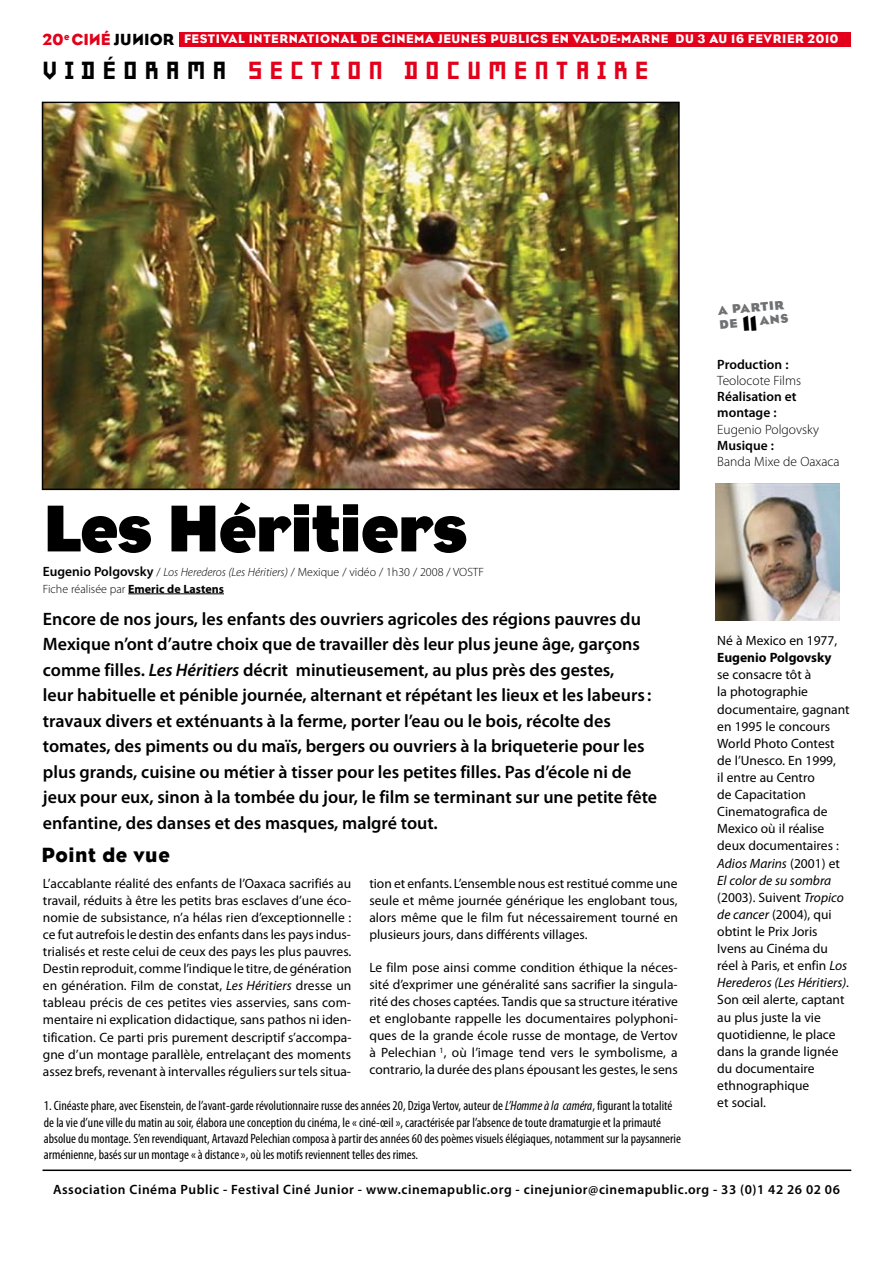
<style>
.page{position:relative;width:893px;height:1263px;background:#fff}
.page>*{position:absolute;margin:0;border:0;box-sizing:border-box;transform-origin:0 0}
.t1{font:700 67.5px "Bureau Eagle";color:#000}
.t2{font:30px "Minimum A Noir";letter-spacing:.24em;color:#e2001a}
.t3{font:21px "Bureau Eagle";color:#000}
.t4{font:600 18px/25.5px "Myriad Pro";color:#000}
.t5{font:16.5px "Bureau Eagle";color:#000}
.t6{font:16.5px "Bureau Eagle";color:#e2001a}
.t7{font:13.5px/17.1px "Myriad Pro";color:#000;text-align:justify}
.t8{font:condensed 13.5px/16.2px "Myriad Pro";color:#000}
.t9{font:600 13.5px "Myriad Pro";letter-spacing:.04em;color:#000}
.t10{font:300 13.5px "Myriad Pro";color:#000}
.t11{font:600 13.5px/16.2px "Myriad Pro";color:#000}
.t12{font:700 13.5px "Myriad Pro";color:#000}
.t13{font:12.75px "Bureau Eagle";letter-spacing:.05em;color:#fff}
.t14{font:700 12.6px/14.2px "Bureau Eagle";color:#707173}
.t15{font:300 12px/16.5px "Myriad Pro";color:#000}
.s1{color:#e2001a}
.s2{font-weight:700}
.s3{color:#000}
.s4{font-weight:600;font-size:13.5px}
.s5{font-style:italic}
.s6{font-size:21.15px;color:#000}
</style>
<div class="page">
<hr style="left:43px;top:1169px;width:808px;height:2px;background:#000">
<div style="left:179px;top:32px;width:671px;height:14px;background:#e2001a"></div>
<hr style="left:128px;top:593px;width:96px;height:1px;background:#000">
<img style="left:45px;top:105px;width:632px;height:382px">
<div style="left:42px;top:102px;width:638px;height:388px;border:2px solid #000"></div>
<img style="left:716px;top:484px;width:124px;height:137px">
<p class="t6" style="left:43px;top:30px;width:38px">20 <sup>E</sup> CI</p>
<p class="t5" style="left:101px;top:30px;width:32px"><span class="s1">É</span>JU</p>
<p class="t5" style="left:144px;top:30px;width:31px">IOR</p>
<p class="t13" style="left:184px;top:32px;width:656px">FESTIVAL INTERNATIONAL DE CINEMA JEUNES PUBLICS EN VAL<span class="s2">-</span>DE<span class="s2">-</span>MARNE DU 3 AU 16 FEVRIER 2010</p>
<h2 class="t2" style="left:43px;top:55px;width:608px"><span class="s3">VIDÉORAMA</span> SECTION DOCUMENTAIRE</h2>
<h1 class="t1" style="left:43px;top:492px;width:427px">Les Héritiers</h1>
<p class="t15" style="left:43px;top:564px;width:443px"><span class="s4">Eugenio Polgovsky</span> / <span class="s5">Los Herederos (Les Héritiers)</span> / Mexique / vidéo / 1h30 / 2008 / VOSTF<br>Fiche réalisée par <span class="s2">Emeric de Lastens</span></p>
<p class="t4" style="left:43px;top:606px;width:616px">Encore de nos jours, les enfants des ouvriers agricoles des régions pauvres du Mexique n’ont d’autre choix que de travailler dès leur plus jeune âge, garçons comme filles. <span class="s5">Les Héritiers</span> décrit minutieusement, au plus près des gestes,<br>leur habituelle et pénible journée, alternant et répétant les lieux et les labeurs : travaux divers et exténuants à la ferme, porter l’eau ou le bois, récolte des tomates, des piments ou du maïs, bergers ou ouvriers à la briqueterie pour les plus grands, cuisine ou métier à tisser pour les petites filles. Pas d’école ni de jeux pour eux, sinon à la tombée du jour, le film se terminant sur une petite fête enfantine, des danses et des masques, malgré tout.</p>
<h3 class="t3" style="left:41px;top:842px;width:130px">POINT DE VUE</h3>
<p class="t7" style="left:43px;top:874px;width:310px">L’accablante réalité des enfants de l’Oaxaca sacrifiés au travail, réduits à être les petits bras esclaves d’une éco&shy;nomie de subsistance, n’a hélas rien d’exceptionnelle : ce fut autrefois le destin des enfants dans les pays indus&shy;trialisés et reste celui de ceux des pays les plus pauvres.<br>Destin reproduit, comme l’indique le titre, de génération en génération. Film de constat, <span class="s5">Les Héritiers</span> dresse un tableau précis de ces petites vies asservies, sans com&shy;mentaire ni explication didactique, sans pathos ni iden&shy;tification. Ce parti pris purement descriptif s’accompa&shy;gne d’un montage parallèle, entrelaçant des moments assez brefs, revenant à intervalles réguliers sur tels situa-</p>
<p class="t7" style="left:369px;top:874px;width:310px">tion et enfants. L’ensemble nous est restitué comme une seule et même journée générique les englobant tous, alors même que le film fut nécessairement tourné en plusieurs jours, dans différents villages.</p>
<p class="t7" style="left:369px;top:958px;width:310px">Le film pose ainsi comme condition éthique la néces&shy;sité d’exprimer une généralité sans sacrifier la singula&shy;rité des choses captées. Tandis que sa structure itérative et englobante rappelle les documentaires polyphoni&shy;ques de la grande école russe de montage, de Vertov à Pelechian <sup>1</sup>, où l’image tend vers le symbolisme, a contrario, la durée des plans épousant les gestes, le sens</p>
<p class="t8" style="left:44px;top:1098px;width:638px">1. Cinéaste phare, avec Eisenstein, de l’avant-garde révolutionnaire russe des années 20, Dziga Vertov, auteur de <span class="s5">L’Homme à la caméra</span>, figurant la totalité de la vie d’une ville du matin au soir, élabora une conception du cinéma, le « ciné-œil », caractérisée par l’absence de toute dramaturgie et la primauté absolue du montage. S’en revendiquant, Artavazd Pelechian composa à partir des années 60 des poèmes visuels élégiaques, notamment sur la paysannerie arménienne, basés sur un montage «à distance», où les motifs reviennent telles des rimes.</p>
<p class="t14" style="left:718px;top:303px;width:71px;rotate:-5deg">A partir de <span class="s6">11</span> Ans</p>
<p class="t11" style="left:717px;top:356px;width:73px">Production :</p>
<p class="t10" style="left:717px;top:372px;width:85px">Teolocote Films</p>
<p class="t11" style="left:717px;top:388px;width:81px">Réalisation et montage :</p>
<p class="t10" style="left:717px;top:421px;width:103px">Eugenio Polgovsky</p>
<p class="t11" style="left:717px;top:437px;width:58px">Musique :</p>
<p class="t10" style="left:717px;top:453px;width:124px">Banda Mixe de Oaxaca</p>
<p class="t7" style="left:717px;top:632px;width:121px">Né à Mexico en 1977,</p>
<p class="t12" style="left:717px;top:649px;width:116px">Eugenio Polgovsky</p>
<p class="t7" style="left:717px;top:666px;width:134px;text-align:left">se consacre tôt à<br>la photographie documentaire, gagnant en 1995 le concours<br>World Photo Contest de l’Unesco. En 1999,<br>il entre au Centro<br>de Capacitation<br>Cinematografica de<br>Mexico où il réalise deux documentaires :<br><span class="s5">Adios Marins</span> (2001) et<br><span class="s5">El color de su sombra </span>(2003). Suivent <span class="s5">Tropico de cancer</span> (2004), qui obtint le Prix Joris<br>Ivens au Cinéma du réel à Paris, et enfin <span class="s5">Los<br>Herederos (Les Héritiers)</span>.<br>Son œil alerte, captant au plus juste la vie quotidienne, le place dans la grande lignée du documentaire ethnographique<br>et social.</p>
<p class="t9" style="left:53px;top:1181px;width:788px">Association Cinéma Public - Festival Ciné Junior - www.cinemapublic.org - cinejunior@cinemapublic.org - 33 (0)1 42 26 02 06</p>
</div>
